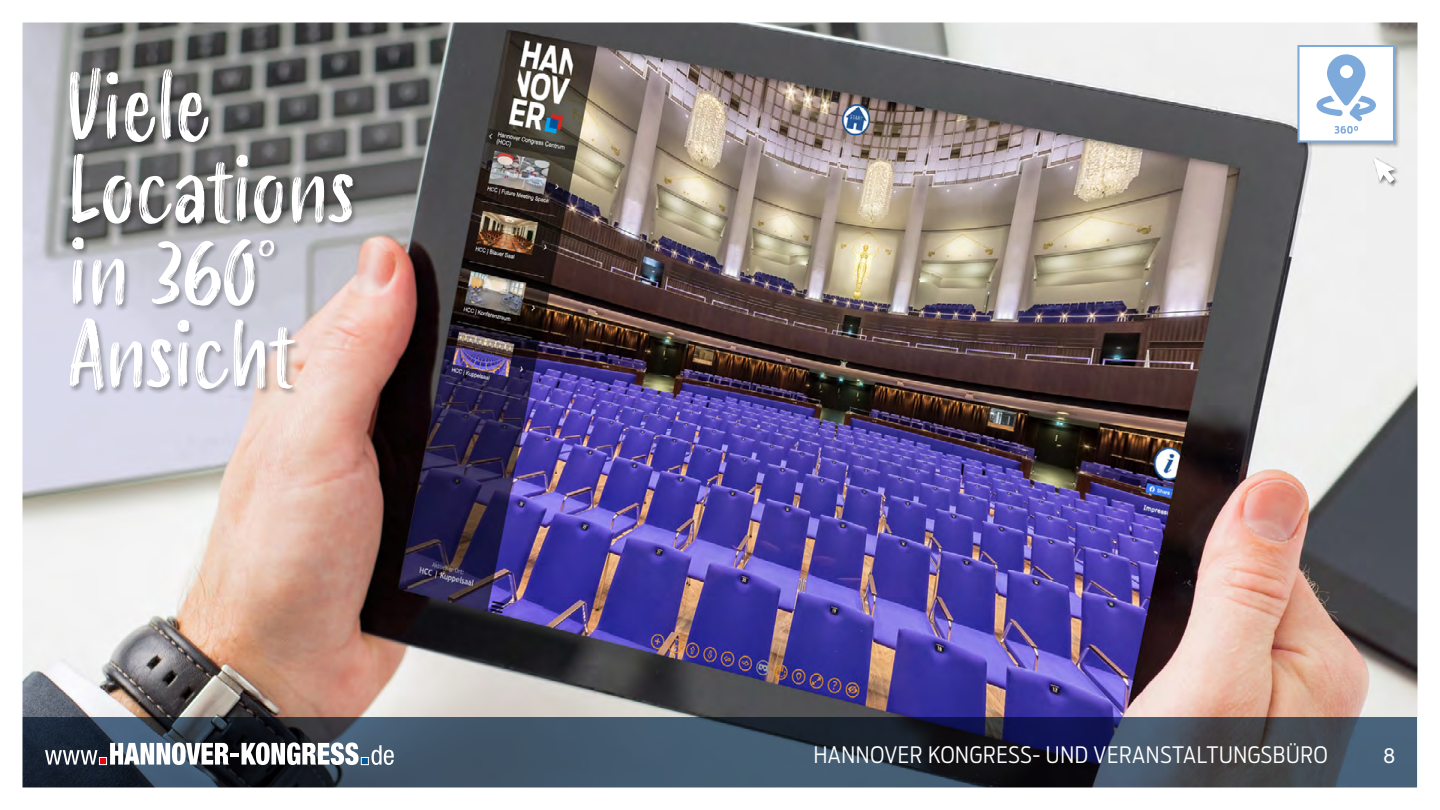
<style>
.page{position:relative;width:1440px;height:810px;background:#fff}
.page>*{position:absolute;margin:0;border:0;box-sizing:border-box;transform-origin:0 0}
.t1{font:90px/82.5px "Smoothy";letter-spacing:-.01em;color:#fff}
.t2{font:300 22.5px "Antenna Cond";letter-spacing:.03em;color:#fff}
.t3{font:21px "Helvetica Neue LT Std";color:#fff}
</style>
<div class="page">
<img style="left:22px;top:22px;width:1396px;height:766px">
<div style="left:99px;top:757px;width:8px;height:8px;background:#e30613;border:1px solid #fff"></div>
<svg style="left:45px;top:750px;width:52px;height:15px"></svg>
<div style="left:361px;top:757px;width:8px;height:8px;background:#005b9d;border:1px solid #fff"></div>
<svg style="left:371px;top:745px;width:23px;height:20px"></svg>
<svg style="left:110px;top:742px;width:249px;height:23px"></svg>
<h1 class="t1" style="left:68px;top:70px;width:290px">Viele<br>Locations in 360°<br>Ansicht</h1>
<p class="t2" style="left:813px;top:741px;width:516px">HANNOVER KONGRESS- UND VERANSTALTUNGSBÜRO</p>
<p class="t3" style="left:1383px;top:743px;width:13px">8</p>
</div>
